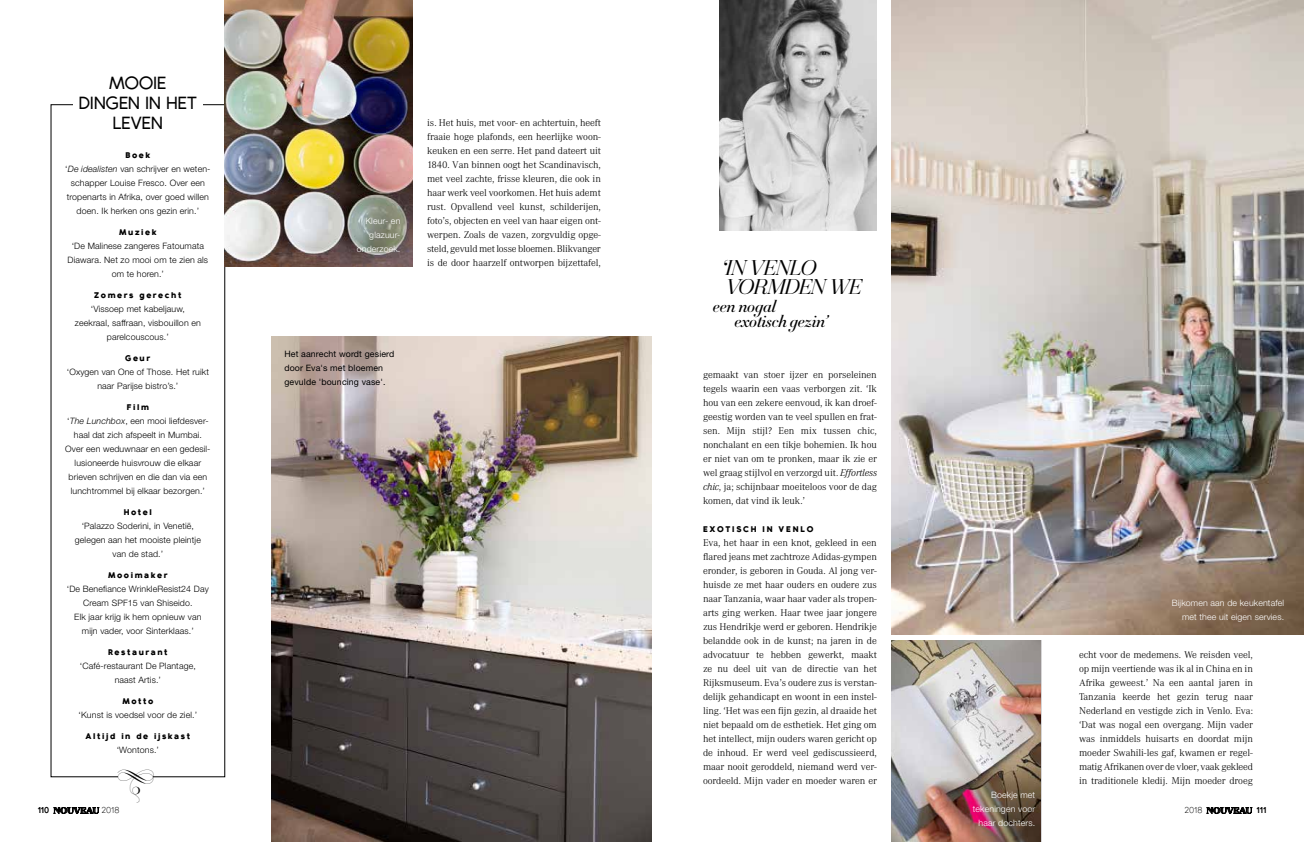
<style>
.page{position:relative;width:1304px;height:842px;background:#fff}
.page>*{position:absolute;margin:0;border:0;box-sizing:border-box;transform-origin:0 0}
.t1{font:italic 23px/19px "Revista";letter-spacing:-.04em;color:#000}
.t2{font:600 17.1px/19.6px "Bambino New";letter-spacing:-.03em;color:#000;text-align:center}
.t3{font:italic 500 16.5px/15px "HTF Didot M16";letter-spacing:-.02em;color:#000}
.t4{font:900 10.7px "Revista";color:#000}
.t5{font:9.6px/14px "Corporate ABQ Light";letter-spacing:-.01em;color:#000;text-align:justify;scale:1.04 1}
.t6{font:300 8.8px/14px "Helvetica Neue LT Std";letter-spacing:.015em;color:#000;text-align:center}
.t7{font:300 8.8px/14px "Helvetica Neue LT Std";letter-spacing:.015em;color:#fff;text-align:right}
.t8{font:8.8px/14px "Helvetica Neue LT Std";letter-spacing:.015em;color:#000}
.t9{font:900 8px "Bambino New";letter-spacing:.2em;color:#000}
.t10{font:900 8px "Bambino New";letter-spacing:.22em;color:#000}
.s1{font-style:italic}
.s2{font-family:"Bambino New";font-weight:700;font-size:8.3px}
.s3{font-family:"Bambino New";font-weight:300;font-size:8.3px}
</style>
<div class="page">
<img style="left:891px;top:0;width:413px;height:635px">
<img style="left:719px;top:0;width:158px;height:231px">
<img style="left:891px;top:641px;width:150px;height:201px">
<img style="left:225px;top:0;width:188px;height:266px">
<img style="left:272px;top:336px;width:380px;height:506px">
<svg style="left:54px;top:807px;width:45px;height:6px"></svg>
<svg style="left:1207px;top:807px;width:45px;height:6px"></svg>
<h2 class="t2" style="left:78px;top:72px;width:120px">MOOIE<br>DINGEN IN HET<br>LEVEN</h2>
<p class="t9" style="left:125px;top:148px;width:27px">Boek</p>
<p class="t6" style="left:65px;top:161px;width:147px">‘<span class="s1">De idealisten</span> van schrijver en weten&shy;schapper Louise Fresco. Over een tropenarts in Afrika, over goed willen doen. Ik herken ons gezin erin.’</p>
<p class="t9" style="left:119px;top:225px;width:39px">Muziek</p>
<p class="t6" style="left:68px;top:238px;width:142px">‘De Malinese zangeres Fatoumata<br>Diawara. Net zo mooi om te zien als om te horen.’</p>
<p class="t9" style="left:94px;top:288px;width:89px">Zomers gerecht</p>
<p class="t6" style="left:75px;top:301px;width:127px">‘Vissoep met kabeljauw, zeekraal, saffraan, visbouillon en parelcouscous.’</p>
<p class="t9" style="left:125px;top:351px;width:27px">Geur</p>
<p class="t6" style="left:67px;top:364px;width:144px">‘Oxygen van One of Those. Het ruikt naar Parijse bistro’s.’</p>
<p class="t9" style="left:127px;top:400px;width:24px">Film</p>
<p class="t6" style="left:65px;top:413px;width:147px">‘<span class="s1">The Lunchbox</span>, een mooi liefdesver&shy;haal dat zich afspeelt in Mumbai.<br>Over een weduwnaar en een gedesil&shy;lusioneerde huisvrouw die elkaar brieven schrijven en die dan via een lunchtrommel bij elkaar bezorgen.’</p>
<p class="t9" style="left:124px;top:505px;width:29px">Hotel</p>
<p class="t6" style="left:75px;top:518px;width:128px">‘Palazzo Soderini, in Venetië, gelegen aan het mooiste pleintje van de stad.’</p>
<p class="t9" style="left:108px;top:568px;width:61px">Mooimaker</p>
<p class="t6" style="left:67px;top:581px;width:143px">‘De Benefiance WrinkleResist24 Day<br>Cream SPF15 van Shiseido.<br>Elk jaar krijg ik hem opnieuw van mijn vader, voor Sinterklaas.’</p>
<p class="t9" style="left:108px;top:645px;width:61px">Restaurant</p>
<p class="t6" style="left:80px;top:658px;width:118px">‘Café-restaurant De Plantage, naast Artis.’</p>
<p class="t9" style="left:122px;top:694px;width:32px">Motto</p>
<p class="t6" style="left:79px;top:707px;width:120px">‘Kunst is voedsel voor de ziel.’</p>
<p class="t9" style="left:86px;top:729px;width:106px">Altijd in de ijskast</p>
<p class="t6" style="left:117px;top:742px;width:44px">‘Wontons.’</p>
<p class="t7" style="left:357px;top:214px;width:45px">Kleur- en glazuur&shy;onderzoek.</p>
<p class="t5" style="left:427px;top:116px;width:169px">is. Het huis, met voor- en achtertuin, heeft fraaie hoge plafonds, een heerlijke woon&shy;keuken en een serre. Het pand dateert uit 1840. Van binnen oogt het Scandinavisch, met veel zachte, frisse kleuren, die ook in haar werk veel voorkomen. Het huis ademt rust. Opvallend veel kunst, schilderijen, foto’s, objecten en veel van haar eigen ont&shy;werpen. Zoals de vazen, zorgvuldig opge&shy;steld, gevuld met losse bloemen. Blikvanger is de door haarzelf ontworpen bijzettafel,</p>
<p class="t8" style="left:284px;top:347px;width:112px">Het aanrecht wordt gesierd door Eva's met bloemen gevulde 'bouncing vase'.</p>
<h1 class="t1" style="left:721px;top:258px;width:142px">‘IN VENLO<br>VORMDEN WE</h1>
<h3 class="t3" style="left:734px;top:298px;width:95px;text-indent:-21px">een nogal exotisch gezin’</h3>
<p class="t5" style="left:703px;top:368px;width:169px">gemaakt van stoer ijzer en porseleinen tegels waarin een vaas verborgen zit. ‘Ik hou van een zekere eenvoud, ik kan droef&shy;geestig worden van te veel spullen en frat&shy;sen. Mijn stijl? Een mix tussen chic, nonchalant en een tikje bohemien. Ik hou er niet van om te pronken, maar ik zie er wel graag stijlvol en verzorgd uit. <span class="s1">Effortless chic</span>, ja; schijnbaar moeiteloos voor de dag komen, dat vind ik leuk.’</p>
<p class="t10" style="left:703px;top:522px;width:112px">EXOTISCH IN VENLO</p>
<p class="t5" style="left:703px;top:536px;width:169px">Eva, het haar in een knot, gekleed in een flared jeans met zachtroze Adidas-gympen eronder, is geboren in Gouda. Al jong ver&shy;huisde ze met haar ouders en oudere zus naar Tanzania, waar haar vader als tropen&shy;arts ging werken. Haar twee jaar jongere zus Hendrikje werd er geboren. Hendrikje belandde ook in de kunst; na jaren in de advocatuur te hebben gewerkt, maakt ze nu deel uit van de directie van het Rijksmuseum. Eva’s oudere zus is verstan&shy;delijk gehandicapt en woont in een instel&shy;ling. ‘Het was een fijn gezin, al draaide het niet bepaald om de esthetiek. Het ging om het intellect, mijn ouders waren gericht op de inhoud. Er werd veel gediscussieerd, maar nooit geroddeld, niemand werd ver&shy;oordeeld. Mijn vader en moeder waren er</p>
<p class="t7" style="left:1172px;top:595px;width:114px">Bijkomen aan de keukentafel met thee uit eigen servies.</p>
<p class="t5" style="left:1079px;top:648px;width:169px">echt voor de medemens. We reisden veel, op mijn veertiende was ik al in China en in Afrika geweest.’ Na een aantal jaren in Tanzania keerde het gezin terug naar Nederland en vestigde zich in Venlo. Eva: ‘Dat was nogal een overgang. Mijn vader was inmiddels huisarts en doordat mijn moeder Swahili-les gaf, kwamen er regel&shy;matig Afrikanen over de vloer, vaak gekleed in traditionele kledij. Mijn moeder droeg</p>
<p class="t7" style="left:973px;top:788px;width:64px">Boekje met tekeningen voor haar dochters.</p>
<p class="t4" style="left:38px;top:804px;width:83px"><span class="s2">110</span> nouveau <span class="s3">2018</span></p>
<p class="t4" style="left:1184px;top:804px;width:84px"><span class="s3">2018</span> nouveau <span class="s2">111</span></p>
</div>
